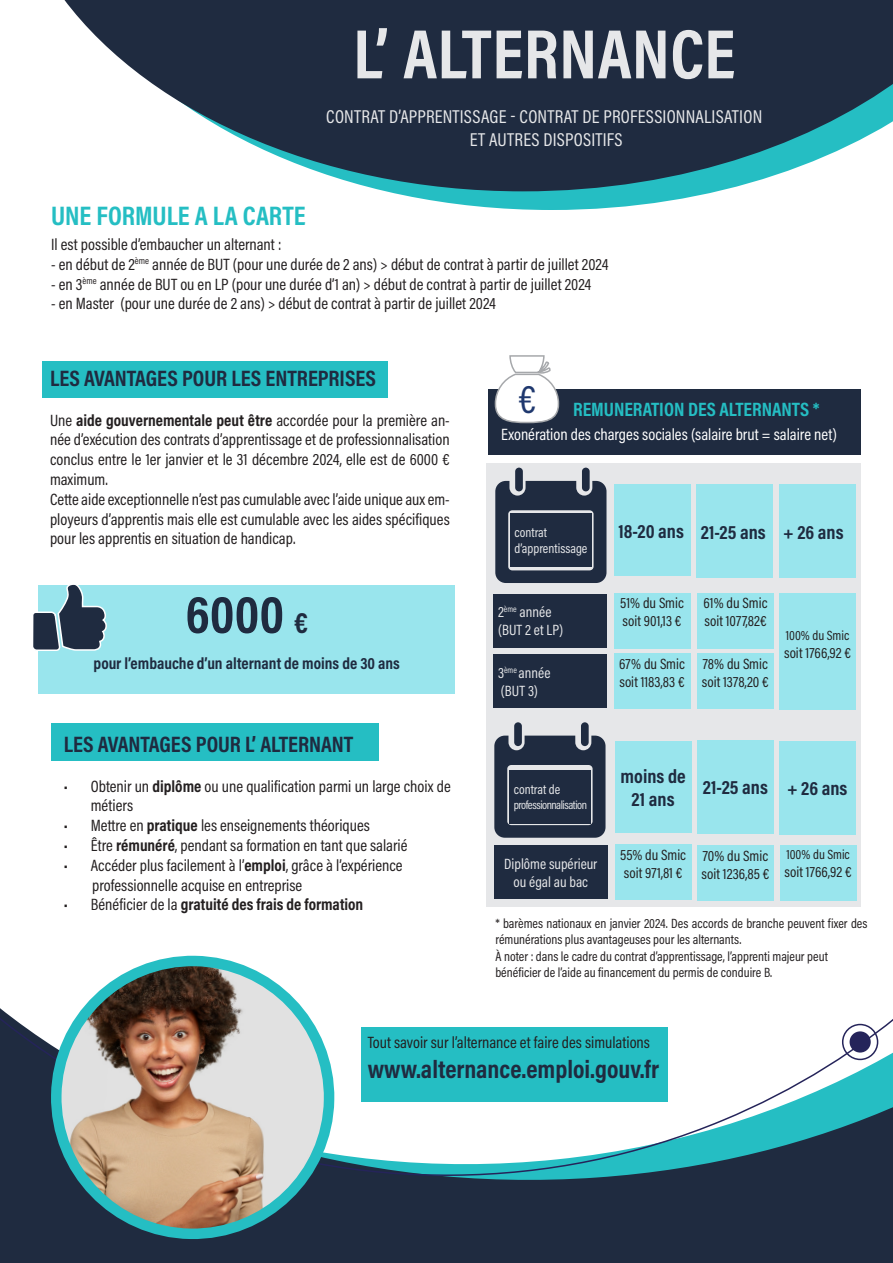
<style>
.page{position:relative;width:893px;height:1263px;background:#fff}
.page>*{position:absolute;margin:0;border:0;box-sizing:border-box;transform-origin:0 0}
.Headline{font:700 70.5px "Acumin Pro Cond";letter-spacing:.005em;color:#e6e7e9}
._18_pt_Left_Justify{font:700 54px "Acumin Pro Cond";color:#1f2b40}
.t1{font:40.5px "Acumin Pro Cond";color:#1f386e}
._18_pt_Left_Justify-2{font:700 27px "Acumin Pro Cond";color:#25bec3}
._18_pt_Left_Justify-3{font:700 25.5px "Acumin Pro Cond";color:#1f2b40}
._18_pt_Left_Justify-4{font:700 22.5px "Acumin Pro Cond";color:#1f2b40}
._18_pt_Left_Justify-5{font:700 19.5px/23.4px "Acumin Pro Cond";color:#1f2b40;text-align:center}
._18_pt_Left_Justify-6{font:700 19.5px "Acumin Pro Cond";color:#25bec3}
.Headline-2{font:18.75px "Acumin Pro Cond";letter-spacing:.01em;color:#e6e7e9}
._18_pt_Left_Justify-7{font:16.5px/19.8px "Acumin Pro Cond";color:#231f20;text-align:justify}
._18_pt_Left_Justify-8{font:16.5px "Acumin Pro Cond";color:#fff}
.t2{font:700 16.5px "Acumin Pro Cond";color:#231f20}
._18_pt_Left_Justify-9{font:700 16.5px "Acumin Pro Cond";color:#1f2b40}
._18_pt_Left_Justify-10{font:15px/18px "Acumin Pro Cond";color:#231f20}
._18_pt_Left_Justify-11{font:15px/18px "Acumin Pro Cond";color:#e6e7e9;text-align:center}
._18_pt_Left_Justify-12{font:13.5px/16.2px "Acumin Pro Cond";color:#231f20}
._18_pt_Left_Justify-13{font:13.5px "Acumin Pro Cond";color:#e6e7e9}
._18_pt_Left_Justify-14{font:12px "Acumin Pro Cond";letter-spacing:-.04em;color:#e6e7e9}
.s1{font-weight:700}
.s2{font-size:30px}
.s3{font-weight:400}
</style>
<div class="page">
<div style="left:43px;top:361px;width:345px;height:37px;background:#25bec3"></div>
<div style="left:0;top:1177px;width:893px;height:86px;background:#1f2b40"></div>
<div style="left:51px;top:723px;width:327px;height:38px;background:#25bec3"></div>
<div style="left:39px;top:585px;width:416px;height:109px;background:#99e5ed"></div>
<svg style="left:33px;top:584px;width:74px;height:68px"></svg>
<div style="left:486px;top:463px;width:374px;height:444px;background:#e6e7e9"></div>
<div style="left:488px;top:389px;width:372px;height:66px;background:#1f2b40"></div>
<svg style="left:494px;top:355px;width:66px;height:69px"></svg>
<div style="left:518px;top:383px;width:19px;height:32px;background:#fff"></div>
<div style="left:614px;top:485px;width:77px;height:91px;background:#99e5ed"></div>
<svg style="left:495px;top:481px;width:111px;height:102px;background:#3e485a"></svg>
<div style="left:515px;top:468px;width:8px;height:23px;background:#1f2b40;border-radius:4px"></div>
<div style="left:582px;top:468px;width:8px;height:23px;background:#1f2b40;border-radius:4px"></div>
<div style="left:696px;top:485px;width:77px;height:93px;background:#99e5ed"></div>
<div style="left:779px;top:485px;width:76px;height:93px;background:#99e5ed"></div>
<div style="left:614px;top:593px;width:76px;height:55px;background:#99e5ed"></div>
<div style="left:510px;top:513px;width:82px;height:54px;background:#1f2b40"></div>
<div style="left:494px;top:655px;width:113px;height:53px;background:#1f2b40"></div>
<div style="left:697px;top:593px;width:77px;height:55px;background:#99e5ed"></div>
<div style="left:779px;top:593px;width:77px;height:117px;background:#99e5ed"></div>
<div style="left:614px;top:654px;width:76px;height:55px;background:#99e5ed"></div>
<div style="left:697px;top:654px;width:77px;height:55px;background:#99e5ed"></div>
<div style="left:494px;top:594px;width:113px;height:53px;background:#1f2b40"></div>
<svg style="left:494px;top:736px;width:111px;height:102px;background:#3e485a"></svg>
<div style="left:514px;top:722px;width:8px;height:24px;background:#1f2b40;border-radius:4px"></div>
<div style="left:581px;top:722px;width:8px;height:24px;background:#1f2b40;border-radius:4px"></div>
<div style="left:509px;top:770px;width:82px;height:53px;background:#1f2b40"></div>
<div style="left:615px;top:742px;width:76px;height:91px;background:#99e5ed"></div>
<div style="left:697px;top:740px;width:77px;height:94px;background:#99e5ed"></div>
<div style="left:779px;top:741px;width:76px;height:93px;background:#99e5ed"></div>
<div style="left:494px;top:846px;width:113px;height:53px;background:#1f2b40"></div>
<div style="left:615px;top:845px;width:76px;height:55px;background:#99e5ed"></div>
<div style="left:697px;top:846px;width:77px;height:55px;background:#99e5ed"></div>
<div style="left:780px;top:845px;width:76px;height:55px;background:#99e5ed"></div>
<svg style="left:385px;top:191px;width:333px;height:19px;fill:#25bec3"></svg>
<svg style="left:0;top:1008px;width:893px;height:169px"></svg>
<svg style="left:64px;top:0;width:829px;height:191px;fill:#1f2b40"></svg>
<svg style="left:842px;top:1024px;width:36px;height:36px"></svg>
<svg style="left:46px;top:955px;width:292px;height:288px;background:#9da098"></svg>
<p class="Headline" style="left:353px;top:7px;width:383px">L’ ALTERNANCE</p>
<p class="Headline-2" style="left:326px;top:105px;width:437px">CONTRAT D’APPRENTISSAGE - CONTRAT DE PROFESSIONNALISATION</p>
<p class="Headline-2" style="left:470px;top:127px;width:154px">ET AUTRES DISPOSITIFS</p>
<p class="_18_pt_Left_Justify-2" style="left:51px;top:198px;width:256px">UNE FORMULE A LA CARTE</p>
<p class="_18_pt_Left_Justify-7" style="left:51px;top:234px;width:232px">Il est possible d’embaucher un alternant :</p>
<p class="_18_pt_Left_Justify-7" style="left:51px;top:254px;width:559px">- en début de 2<sup>ème</sup> année de BUT (pour une durée de 2 ans) &gt; début de contrat à partir de juillet 2024</p>
<p class="_18_pt_Left_Justify-7" style="left:51px;top:274px;width:542px">- en 3<sup>ème</sup> année de BUT ou en LP (pour une durée d’1 an) &gt; début de contrat à partir de juillet 2024</p>
<p class="_18_pt_Left_Justify-7" style="left:51px;top:293px;width:446px">- en Master (pour une durée de 2 ans) &gt; début de contrat à partir de juillet 2024</p>
<p class="_18_pt_Left_Justify-4" style="left:50px;top:363px;width:327px">LES AVANTAGES POUR LES ENTREPRISES</p>
<p class="_18_pt_Left_Justify-7" style="left:50px;top:410px;width:401px">Une <span class="s1">aide gouvernementale peut être</span> accordée pour la première an&shy;née d’exécution des contrats d’apprentissage et de professionnalisation conclus entre le 1er janvier et le 31 décembre 2024, elle est de 6000 € maximum.</p>
<p class="_18_pt_Left_Justify-7" style="left:50px;top:489px;width:401px">Cette aide exceptionnelle n’est pas cumulable avec l’aide unique aux em&shy;ployeurs d’apprentis mais elle est cumulable avec les aides spécifiques pour les apprentis en situation de handicap.</p>
<p class="_18_pt_Left_Justify" style="left:185px;top:579px;width:124px">6000 <span class="s2">€</span></p>
<p class="_18_pt_Left_Justify-9" style="left:94px;top:652px;width:308px">pour l’embauche d’un alternant de moins de 30 ans</p>
<p class="_18_pt_Left_Justify-4" style="left:64px;top:729px;width:291px">LES AVANTAGES POUR L’ ALTERNANT</p>
<p class="_18_pt_Left_Justify-7" style="left:91px;top:776px;width:361px;text-indent:-27px">• Obtenir un <span class="s1">diplôme</span> ou une qualification parmi un large choix de métiers</p>
<p class="_18_pt_Left_Justify-7" style="left:64px;top:815px;width:308px">• Mettre en <span class="s1">pratique</span> les enseignements théoriques</p>
<p class="_18_pt_Left_Justify-7" style="left:64px;top:835px;width:345px">• Être <span class="s1">rémunéré</span>, pendant sa formation en tant que salarié</p>
<p class="_18_pt_Left_Justify-7" style="left:64px;top:855px;width:340px">• Accéder plus facilement à l’<span class="s1">emploi</span>, grâce à l’expérience</p>
<p class="_18_pt_Left_Justify-7" style="left:92px;top:875px;width:212px">professionnelle acquise en entreprise</p>
<p class="t2" style="left:64px;top:894px;width:301px"><span class="s3">• Bénéficier de la</span> gratuité des frais de formation</p>
<p class="t1" style="left:518px;top:373px;width:19px">€</p>
<p class="_18_pt_Left_Justify-6" style="left:573px;top:397px;width:248px">REMUNERATION DES ALTERNANTS *</p>
<p class="_18_pt_Left_Justify-8" style="left:501px;top:423px;width:337px">Exonération des charges sociales (salaire brut = salaire net)</p>
<p class="_18_pt_Left_Justify-13" style="left:514px;top:523px;width:34px">contrat</p>
<p class="_18_pt_Left_Justify-13" style="left:514px;top:540px;width:75px">d’apprentissage</p>
<p class="_18_pt_Left_Justify-11" style="left:498px;top:603px;width:55px">2<sup>ème</sup> année</p>
<p class="_18_pt_Left_Justify-11" style="left:498px;top:621px;width:67px">(BUT 2 et LP)</p>
<p class="_18_pt_Left_Justify-11" style="left:498px;top:663px;width:54px">3<sup>ème</sup> année</p>
<p class="_18_pt_Left_Justify-11" style="left:501px;top:681px;width:38px">(BUT 3)</p>
<p class="_18_pt_Left_Justify-13" style="left:514px;top:781px;width:48px">contrat de</p>
<p class="_18_pt_Left_Justify-14" style="left:514px;top:797px;width:75px">professionnalisation</p>
<p class="_18_pt_Left_Justify-5" style="left:618px;top:518px;width:67px">18-20 ans</p>
<p class="_18_pt_Left_Justify-5" style="left:701px;top:520px;width:67px">21-25 ans</p>
<p class="_18_pt_Left_Justify-5" style="left:783px;top:520px;width:62px">+ 26 ans</p>
<p class="_18_pt_Left_Justify-10" style="left:620px;top:594px;width:65px">51% du Smic soit 901,13 €</p>
<p class="_18_pt_Left_Justify-10" style="left:704px;top:594px;width:65px">61% du Smic soit 1077,82€</p>
<p class="_18_pt_Left_Justify-10" style="left:619px;top:654px;width:67px">67% du Smic soit 1183,83 €</p>
<p class="_18_pt_Left_Justify-10" style="left:702px;top:654px;width:68px">78% du Smic soit 1378,20 €</p>
<p class="_18_pt_Left_Justify-12" style="left:786px;top:627px;width:65px">100% du Smic</p>
<p class="_18_pt_Left_Justify-10" style="left:784px;top:643px;width:69px">soit 1766,92 €</p>
<p class="_18_pt_Left_Justify-5" style="left:621px;top:764px;width:67px">moins de<br>21 ans</p>
<p class="_18_pt_Left_Justify-5" style="left:703px;top:775px;width:67px">21-25 ans</p>
<p class="_18_pt_Left_Justify-5" style="left:787px;top:776px;width:62px">+ 26 ans</p>
<p class="_18_pt_Left_Justify-11" style="left:504px;top:854px;width:95px">Diplôme supérieur ou égal au bac</p>
<p class="_18_pt_Left_Justify-10" style="left:620px;top:846px;width:68px">55% du Smic soit 971,81 €</p>
<p class="_18_pt_Left_Justify-10" style="left:702px;top:846px;width:69px">70% du Smic soit 1236,85 €</p>
<p class="_18_pt_Left_Justify-12" style="left:786px;top:846px;width:65px">100% du Smic</p>
<p class="_18_pt_Left_Justify-10" style="left:785px;top:863px;width:69px">soit 1766,92 €</p>
<p class="_18_pt_Left_Justify-12" style="left:495px;top:915px;width:374px">* barèmes nationaux en janvier 2024. Des accords de branche peuvent fixer des rémunérations plus avantageuses pour les alternants.</p>
<p class="_18_pt_Left_Justify-12" style="left:495px;top:948px;width:334px">À noter : dans le cadre du contrat d’apprentissage, l’apprenti majeur peut</p>
<p class="_18_pt_Left_Justify-12" style="left:495px;top:964px;width:278px">bénéficier de l’aide au financement du permis de conduire B.</p>
<p class="_18_pt_Left_Justify-7" style="left:368px;top:1032px;width:284px">Tout savoir sur l’alternance et faire des simulations</p>
<p class="_18_pt_Left_Justify-3" style="left:368px;top:1053px;width:293px">www.alternance.emploi.gouv.fr</p>
</div>
